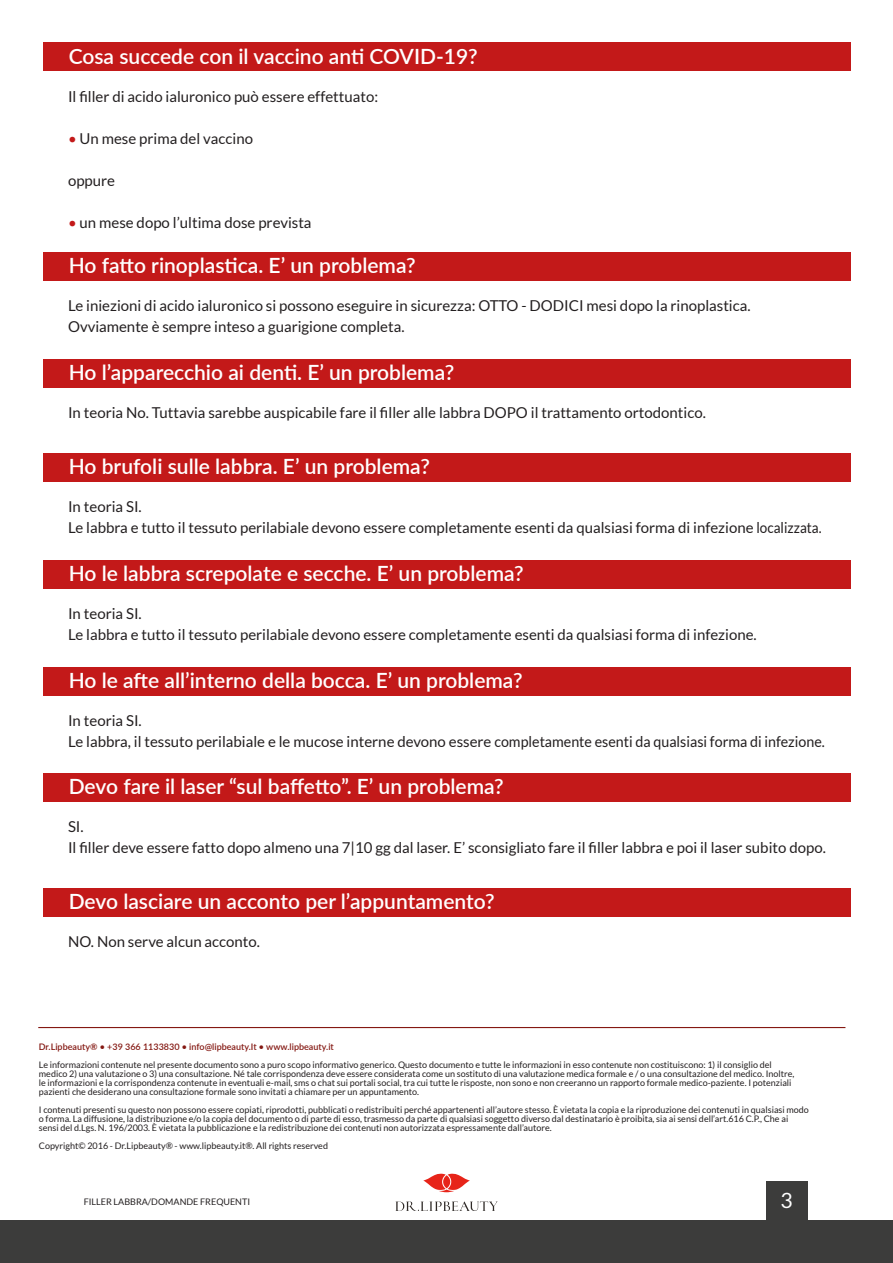
<style>
.page{position:relative;width:893px;height:1263px;background:#fff}
.page>*{position:absolute;margin:0;border:0;box-sizing:border-box;transform-origin:0 0}
.t1{font:600 21px "Lato";color:#fff}
.t2{font:21px "Lato";color:#fff}
.Stile_di_paragrafo_1{font:15px "Lato";color:#231f20}
.t3{font:9px "Lato";color:#231f20}
.t4{font:600 9px "Lato";color:#841812}
.s1{color:#c31919}
</style>
<div class="page">
<svg style="left:423px;top:1174px;width:47px;height:18px"></svg>
<svg style="left:395px;top:1201px;width:103px;height:10px"></svg>
<div style="left:0;top:1220px;width:893px;height:43px;background:#3c3c3b"></div>
<div style="left:766px;top:1181px;width:41px;height:40px;background:#3c3c3b"></div>
<hr style="left:38px;top:1027px;width:807px;height:1px;background:#841812">
<div style="left:43px;top:43px;width:807px;height:28px;background:#c31919"></div>
<div style="left:43px;top:252px;width:807px;height:29px;background:#c31919"></div>
<div style="left:43px;top:359px;width:807px;height:28px;background:#c31919"></div>
<div style="left:43px;top:453px;width:807px;height:29px;background:#c31919"></div>
<div style="left:43px;top:560px;width:807px;height:29px;background:#c31919"></div>
<div style="left:43px;top:667px;width:807px;height:29px;background:#c31919"></div>
<div style="left:43px;top:773px;width:807px;height:29px;background:#c31919"></div>
<div style="left:43px;top:888px;width:807px;height:29px;background:#c31919"></div>
<p class="t1" style="left:69px;top:41px;width:410px">Cosa succede con il vaccino anti COVID-19?</p>
<p class="Stile_di_paragrafo_1" style="left:68px;top:88px;width:312px">Il filler di acido ialuronico può essere effettuato:</p>
<p class="Stile_di_paragrafo_1" style="left:68px;top:130px;width:186px"><span class="s1">•</span> Un mese prima del vaccino</p>
<p class="Stile_di_paragrafo_1" style="left:68px;top:172px;width:49px">oppure</p>
<p class="Stile_di_paragrafo_1" style="left:68px;top:214px;width:245px"><span class="s1">•</span> un mese dopo l’ultima dose prevista</p>
<p class="t1" style="left:69px;top:250px;width:348px">Ho fatto rinoplastica. E’ un problema?</p>
<p class="Stile_di_paragrafo_1" style="left:68px;top:297px;width:684px">Le iniezioni di acido ialuronico si possono eseguire in sicurezza: OTTO - DODICI mesi dopo la rinoplastica.</p>
<p class="Stile_di_paragrafo_1" style="left:68px;top:318px;width:338px">Ovviamente è sempre inteso a guarigione completa.</p>
<p class="t1" style="left:69px;top:357px;width:387px">Ho l’apparecchio ai denti. E’ un problema?</p>
<p class="Stile_di_paragrafo_1" style="left:68px;top:404px;width:639px">In teoria No. Tuttavia sarebbe auspicabile fare il filler alle labbra DOPO il trattamento ortodontico.</p>
<p class="t1" style="left:69px;top:451px;width:363px">Ho brufoli sulle labbra. E’ un problema?</p>
<p class="Stile_di_paragrafo_1" style="left:68px;top:498px;width:75px">In teoria SI.</p>
<p class="Stile_di_paragrafo_1" style="left:68px;top:519px;width:755px">Le labbra e tutto il tessuto perilabiale devono essere completamente esenti da qualsiasi forma di infezione localizzata.</p>
<p class="t1" style="left:69px;top:558px;width:456px">Ho le labbra screpolate e secche. E’ un problema?</p>
<p class="Stile_di_paragrafo_1" style="left:68px;top:605px;width:75px">In teoria SI.</p>
<p class="Stile_di_paragrafo_1" style="left:68px;top:626px;width:690px">Le labbra e tutto il tessuto perilabiale devono essere completamente esenti da qualsiasi forma di infezione.</p>
<p class="t1" style="left:69px;top:665px;width:455px">Ho le afte all’interno della bocca. E’ un problema?</p>
<p class="Stile_di_paragrafo_1" style="left:68px;top:712px;width:75px">In teoria SI.</p>
<p class="Stile_di_paragrafo_1" style="left:68px;top:733px;width:758px">Le labbra, il tessuto perilabiale e le mucose interne devono essere completamente esenti da qualsiasi forma di infezione.</p>
<p class="t1" style="left:69px;top:771px;width:437px">Devo fare il laser “sul baffetto”. E’ un problema?</p>
<p class="Stile_di_paragrafo_1" style="left:68px;top:818px;width:17px">SI.</p>
<p class="Stile_di_paragrafo_1" style="left:68px;top:839px;width:759px">Il filler deve essere fatto dopo almeno una 7|10 gg dal laser. E’ sconsigliato fare il filler labbra e poi il laser subito dopo.</p>
<p class="t1" style="left:69px;top:886px;width:427px">Devo lasciare un acconto per l’appuntamento?</p>
<p class="Stile_di_paragrafo_1" style="left:68px;top:933px;width:193px">NO. Non serve alcun acconto.</p>
<p class="t4" style="left:39px;top:1040px;width:296px">Dr.Lipbeauty® • +39 366 1133830 • info@lipbeauty.It • www.lipbeauty.it</p>
<p class="t3" style="left:39px;top:1059px;width:734px">Le informazioni contenute nel presente documento sono a puro scopo informativo generico. Questo documento e tutte le informazioni in esso contenute non costituiscono: 1) il consiglio del</p>
<p class="t3" style="left:39px;top:1068px;width:757px">medico 2) una valutazione o 3) una consultazione. Né tale corrispondenza deve essere considerata come un sostituto di una valutazione medica formale e / o una consultazione del medico. Inoltre,</p>
<p class="t3" style="left:39px;top:1077px;width:754px">le informazioni e la corrispondenza contenute in eventuali e-mail, sms o chat sui portali social, tra cui tutte le risposte, non sono e non creeranno un rapporto formale medico-paziente. I potenziali</p>
<p class="t3" style="left:39px;top:1086px;width:382px">pazienti che desiderano una consultazione formale sono invitati a chiamare per un appuntamento.</p>
<p class="t3" style="left:39px;top:1104px;width:772px">I contenuti presenti su questo non possono essere copiati, riprodotti, pubblicati o redistribuiti perché appartenenti all’autore stesso. È vietata la copia e la riproduzione dei contenuti in qualsiasi modo</p>
<p class="t3" style="left:39px;top:1113px;width:751px">o forma. La diffusione, la distribuzione e/o la copia del documento o di parte di esso, trasmesso da parte di qualsiasi soggetto diverso dal destinatario è proibita, sia ai sensi dell’art.616 C.P., Che ai</p>
<p class="t3" style="left:39px;top:1122px;width:514px">sensi del d.Lgs. N. 196/2003. È vietata la pubblicazione e la redistribuzione dei contenuti non autorizzata espressamente dall’autore.</p>
<p class="t3" style="left:39px;top:1140px;width:291px">Copyright© 2016 - Dr.Lipbeauty® - www.lipbeauty.it®. All rights reserved</p>
<p class="t3" style="left:84px;top:1197px;width:168px">FILLER LABBRA/DOMANDE FREQUENTI</p>
<p class="t2" style="left:781px;top:1188px;width:14px">3</p>
</div>
